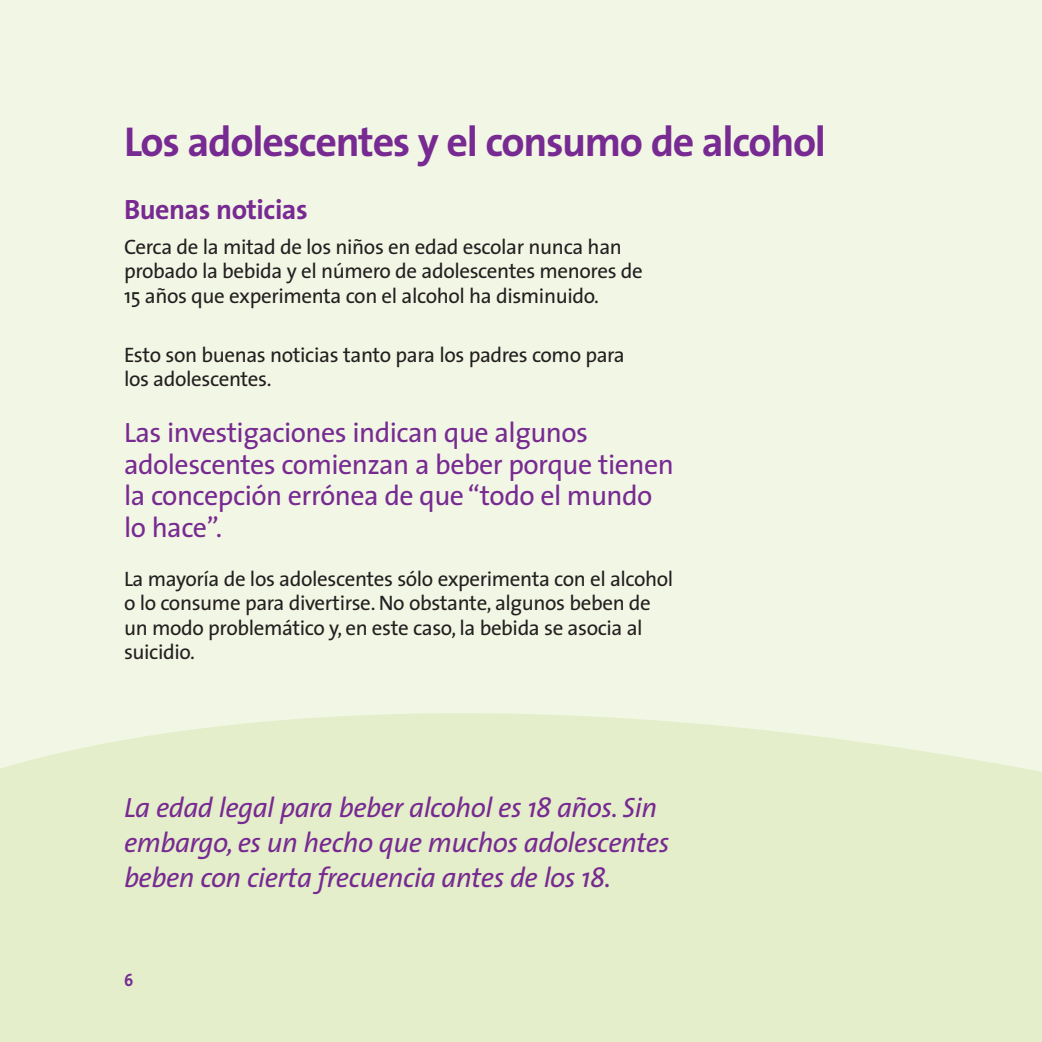
<style>
.page{position:relative;width:1042px;height:1042px;background:#f2f6e4}
.page>*{position:absolute;margin:0;border:0;box-sizing:border-box;transform-origin:0 0}
.t1{font:700 42px "The Sans";letter-spacing:-.03em;color:#772a91}
.t2{font:28px/31.5px "The Sans";letter-spacing:-.02em;color:#772a91}
.t3{font:italic 28px/35px "The Sans";letter-spacing:-.02em;color:#772a91}
.t4{font:700 28px "The Sans";letter-spacing:-.02em;color:#772a91}
.t5{font:21px/24.5px "The Sans";letter-spacing:-.02em;color:#231f20}
.t6{font:700 17.5px "The Sans";color:#772a91;scale:.9 1}
</style>
<div class="page">
<div style="left:0;top:713px;width:1042px;height:329px;background:#e4eeca"></div>
<h1 class="t1" style="left:124px;top:125px;width:703px">Los adolescentes y el consumo de alcohol</h1>
<h2 class="t4" style="left:124px;top:199px;width:185px">Buenas noticias</h2>
<p class="t5" style="left:124px;top:237px;width:520px">Cerca de la mitad de los niños en edad escolar nunca han probado la bebida y el número de adolescentes menores de<br>15 años que experimenta con el alcohol ha disminuido.</p>
<p class="t5" style="left:124px;top:344px;width:502px">Esto son buenas noticias tanto para los padres como para los adolescentes.</p>
<h2 class="t2" style="left:124px;top:420px;width:551px">Las investigaciones indican que algunos adolescentes comienzan a beber porque tienen la concepción errónea de que “todo el mundo lo hace”.</h2>
<p class="t5" style="left:124px;top:568px;width:551px">La mayoría de los adolescentes sólo experimenta con el alcohol o lo consume para divertirse. No obstante, algunos beben de un modo problemático y, en este caso, la bebida se asocia al suicidio.</p>
<h2 class="t3" style="left:124px;top:792px;width:547px">La edad legal para beber alcohol es 18 años. Sin embargo, es un hecho que muchos adolescentes beben con cierta frecuencia antes de los 18.</h2>
<p class="t6" style="left:124px;top:973px;width:12px">6</p>
</div>
